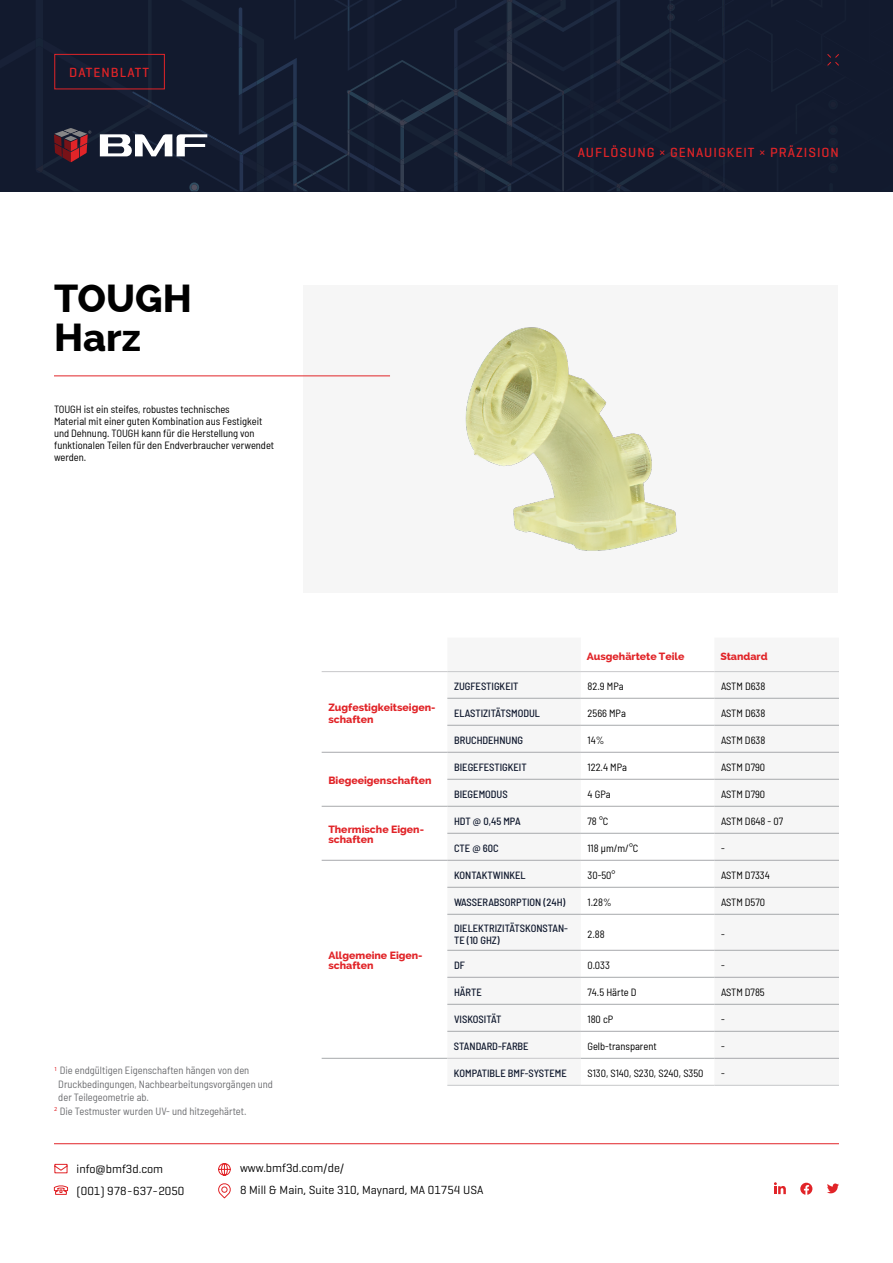
<style>
.page{position:relative;width:893px;height:1263px;background:#fff}
.page>*{position:absolute;margin:0;border:0;box-sizing:border-box;transform-origin:0 0}
.t1{font:800 39px/39px "Raleway";color:#000}
.t2{font:500 13.5px "Geogrotesque";letter-spacing:.075em;color:#e12428}
.t3{font:12px/21.8px "Geogrotesque";color:#000}
.t4{font:semi-condensed 10.5px/12px "Barlow";color:#000}
.t5{font:500 semi-condensed 10.5px/12px "Barlow";color:#0f182d}
.t6{font:semi-condensed 10.5px "Barlow";color:#6d6e71}
.t7{font:800 10.5px/10.5px "Raleway";color:#e12428}
.s1{font-family:"Barlow";font-weight:400}
</style>
<div class="page">
<div style="left:0;top:0;width:100px;height:191px;background:#121a2e"></div>
<svg style="left:36px;top:0;width:55px;height:191px;background:#1d1d30"></svg>
<hr style="left:54px;top:1143px;width:785px;height:1px;background:#e12428">
<svg style="left:218px;top:1163px;width:13px;height:13px"></svg>
<svg style="left:218px;top:1183px;width:13px;height:16px"></svg>
<svg style="left:54px;top:1163px;width:14px;height:10px"></svg>
<svg style="left:53px;top:1185px;width:16px;height:10px"></svg>
<svg style="left:827px;top:1183px;width:12px;height:10px"></svg>
<svg style="left:774px;top:1182px;width:12px;height:12px"></svg>
<svg style="left:800px;top:1183px;width:12px;height:12px"></svg>
<svg style="left:100px;top:0;width:793px;height:192px;background:#151e32"></svg>
<div style="left:54px;top:54px;width:111px;height:35px;border:1px solid #e12428"></div>
<div style="left:304px;top:285px;width:534px;height:308px;background:#f6f6f6"></div>
<img style="left:322px;top:327px;width:355px;height:224px">
<hr style="left:54px;top:375px;width:336px;height:1px;background:#e12428">
<svg style="left:447px;top:672px;width:392px;height:413px;fill:#f6f6f6"></svg>
<hr style="left:447px;top:698px;width:134px;height:1px;background:#a7a9ac">
<hr style="left:581px;top:698px;width:133px;height:1px;background:#a7a9ac">
<hr style="left:714px;top:698px;width:125px;height:1px;background:#a7a9ac">
<hr style="left:447px;top:725px;width:134px;height:1px;background:#a7a9ac">
<hr style="left:581px;top:725px;width:133px;height:1px;background:#a7a9ac">
<hr style="left:714px;top:725px;width:125px;height:1px;background:#a7a9ac">
<hr style="left:322px;top:752px;width:125px;height:1px;background:#a7a9ac">
<hr style="left:447px;top:752px;width:134px;height:1px;background:#a7a9ac">
<hr style="left:581px;top:752px;width:133px;height:1px;background:#a7a9ac">
<hr style="left:714px;top:752px;width:125px;height:1px;background:#a7a9ac">
<hr style="left:447px;top:779px;width:134px;height:1px;background:#a7a9ac">
<hr style="left:581px;top:779px;width:133px;height:1px;background:#a7a9ac">
<hr style="left:714px;top:779px;width:125px;height:1px;background:#a7a9ac">
<hr style="left:322px;top:806px;width:125px;height:1px;background:#a7a9ac">
<hr style="left:447px;top:806px;width:134px;height:1px;background:#a7a9ac">
<hr style="left:581px;top:806px;width:133px;height:1px;background:#a7a9ac">
<hr style="left:714px;top:806px;width:125px;height:1px;background:#a7a9ac">
<hr style="left:447px;top:833px;width:134px;height:1px;background:#a7a9ac">
<hr style="left:581px;top:833px;width:133px;height:1px;background:#a7a9ac">
<hr style="left:714px;top:833px;width:125px;height:1px;background:#a7a9ac">
<hr style="left:322px;top:860px;width:125px;height:1px;background:#a7a9ac">
<hr style="left:447px;top:860px;width:134px;height:1px;background:#a7a9ac">
<hr style="left:581px;top:860px;width:133px;height:1px;background:#a7a9ac">
<hr style="left:714px;top:860px;width:125px;height:1px;background:#a7a9ac">
<hr style="left:447px;top:887px;width:134px;height:1px;background:#a7a9ac">
<hr style="left:581px;top:887px;width:133px;height:1px;background:#a7a9ac">
<hr style="left:714px;top:887px;width:125px;height:1px;background:#a7a9ac">
<hr style="left:447px;top:914px;width:134px;height:1px;background:#a7a9ac">
<hr style="left:581px;top:914px;width:133px;height:1px;background:#a7a9ac">
<hr style="left:714px;top:914px;width:125px;height:1px;background:#a7a9ac">
<hr style="left:447px;top:950px;width:134px;height:1px;background:#a7a9ac">
<hr style="left:581px;top:950px;width:133px;height:1px;background:#a7a9ac">
<hr style="left:714px;top:950px;width:125px;height:1px;background:#a7a9ac">
<hr style="left:447px;top:977px;width:134px;height:1px;background:#a7a9ac">
<hr style="left:581px;top:977px;width:133px;height:1px;background:#a7a9ac">
<hr style="left:714px;top:977px;width:125px;height:1px;background:#a7a9ac">
<hr style="left:447px;top:1004px;width:134px;height:1px;background:#a7a9ac">
<hr style="left:581px;top:1004px;width:133px;height:1px;background:#a7a9ac">
<hr style="left:714px;top:1004px;width:125px;height:1px;background:#a7a9ac">
<hr style="left:447px;top:1031px;width:134px;height:1px;background:#a7a9ac">
<hr style="left:581px;top:1031px;width:133px;height:1px;background:#a7a9ac">
<hr style="left:714px;top:1031px;width:125px;height:1px;background:#a7a9ac">
<hr style="left:322px;top:1058px;width:125px;height:1px;background:#a7a9ac">
<hr style="left:581px;top:1058px;width:133px;height:1px;background:#a7a9ac">
<hr style="left:714px;top:1058px;width:125px;height:1px;background:#a7a9ac">
<hr style="left:322px;top:671px;width:125px;height:1px;background:#c7c8ca">
<hr style="left:447px;top:671px;width:134px;height:1px;background:#c7c8ca">
<hr style="left:581px;top:671px;width:133px;height:1px;background:#c7c8ca">
<hr style="left:714px;top:671px;width:125px;height:1px;background:#c7c8ca">
<hr style="left:447px;top:1058px;width:134px;height:1px;background:#c7c8ca">
<hr style="left:447px;top:1085px;width:134px;height:1px;background:#c7c8ca">
<hr style="left:581px;top:1085px;width:133px;height:1px;background:#c7c8ca">
<hr style="left:714px;top:1085px;width:125px;height:1px;background:#c7c8ca">
<p class="t2" style="left:69px;top:64px;width:81px">DATENBLATT</p>
<h1 class="t1" style="left:54px;top:279px;width:139px">TOUGH<br>Harz</h1>
<p class="t4" style="left:54px;top:402px;width:222px">TOUGH ist ein steifes, robustes technisches<br>Material mit einer guten Kombination aus Festigkeit und Dehnung. TOUGH kann für die Herstellung von funktionalen Teilen für den Endverbraucher verwendet werden.</p>
<p class="t2" style="left:578px;top:143px;width:263px">AUFLÖSUNG <span class="s1">×</span> GENAUIGKEIT <span class="s1">×</span> PRÄZISION</p>
<p class="t6" style="left:54px;top:1063px;width:197px"><sup>1</sup> Die endgültigen Eigenschaften hängen von den</p>
<p class="t6" style="left:58px;top:1076px;width:216px">Druckbedingungen, Nachbearbeitungsvorgängen und</p>
<p class="t6" style="left:58px;top:1090px;width:92px">der Teilegeometrie ab.</p>
<p class="t6" style="left:54px;top:1103px;width:194px"><sup>2</sup> Die Testmuster wurden UV- und hitzegehärtet.</p>
<p class="t7" style="left:328px;top:701px;width:109px;line-height:12px">Zugfestigkeitseigen&shy;schaften</p>
<p class="t7" style="left:328px;top:775px;width:105px">Biegeeigenschaften</p>
<p class="t7" style="left:328px;top:824px;width:97px">Thermische Eigen&shy;schaften</p>
<p class="t7" style="left:328px;top:950px;width:96px">Allgemeine Eigen&shy;schaften</p>
<p class="t7" style="left:587px;top:651px;width:99px">Ausgehärtete Teile</p>
<p class="t7" style="left:720px;top:651px;width:49px">Standard</p>
<p class="t5" style="left:454px;top:679px;width:66px">ZUGFESTIGKEIT</p>
<p class="t4" style="left:588px;top:679px;width:38px">82.9 MPa</p>
<p class="t4" style="left:721px;top:679px;width:46px">ASTM D638</p>
<p class="t5" style="left:454px;top:706px;width:87px">ELASTIZITÄTSMODUL</p>
<p class="t4" style="left:588px;top:706px;width:40px">2566 MPa</p>
<p class="t4" style="left:721px;top:706px;width:46px">ASTM D638</p>
<p class="t5" style="left:454px;top:733px;width:71px">BRUCHDEHNUNG</p>
<p class="t4" style="left:588px;top:733px;width:18px">14%</p>
<p class="t4" style="left:721px;top:733px;width:46px">ASTM D638</p>
<p class="t5" style="left:454px;top:760px;width:74px">BIEGEFESTIGKEIT</p>
<p class="t4" style="left:588px;top:760px;width:41px">122.4 MPa</p>
<p class="t4" style="left:721px;top:760px;width:46px">ASTM D790</p>
<p class="t5" style="left:454px;top:787px;width:55px">BIEGEMODUS</p>
<p class="t4" style="left:588px;top:787px;width:25px">4 GPa</p>
<p class="t4" style="left:721px;top:787px;width:46px">ASTM D790</p>
<p class="t5" style="left:454px;top:814px;width:68px">HDT @ 0,45 MPA</p>
<p class="t4" style="left:588px;top:814px;width:22px">78 °C</p>
<p class="t4" style="left:721px;top:814px;width:64px">ASTM D648 - 07</p>
<p class="t5" style="left:454px;top:841px;width:46px">CTE @ 60C</p>
<p class="t4" style="left:588px;top:841px;width:52px">118 µm/m/°C</p>
<p class="t4" style="left:721px;top:841px;width:5px">-</p>
<p class="t5" style="left:454px;top:868px;width:73px">KONTAKTWINKEL</p>
<p class="t4" style="left:588px;top:868px;width:29px">30-50°</p>
<p class="t4" style="left:721px;top:868px;width:50px">ASTM D7334</p>
<p class="t5" style="left:454px;top:895px;width:113px">WASSERABSORPTION (24H)</p>
<p class="t4" style="left:587px;top:895px;width:26px">1.28%</p>
<p class="t4" style="left:721px;top:895px;width:46px">ASTM D570</p>
<p class="t5" style="left:454px;top:921px;width:116px">DIELEKTRIZITÄTSKONSTAN-<br>TE (10 GHZ)</p>
<p class="t4" style="left:587px;top:927px;width:19px">2.88</p>
<p class="t4" style="left:721px;top:927px;width:5px">-</p>
<p class="t5" style="left:454px;top:958px;width:12px">DF</p>
<p class="t4" style="left:587px;top:958px;width:24px">0.033</p>
<p class="t4" style="left:721px;top:958px;width:5px">-</p>
<p class="t5" style="left:454px;top:985px;width:29px">HÄRTE</p>
<p class="t4" style="left:587px;top:985px;width:51px">74.5 Härte D</p>
<p class="t4" style="left:721px;top:985px;width:45px">ASTM D785</p>
<p class="t5" style="left:454px;top:1012px;width:49px">VISKOSITÄT</p>
<p class="t4" style="left:587px;top:1012px;width:27px">180 cP</p>
<p class="t4" style="left:721px;top:1012px;width:5px">-</p>
<p class="t5" style="left:454px;top:1039px;width:76px">STANDARD-FARBE</p>
<p class="t4" style="left:587px;top:1039px;width:71px">Gelb-transparent</p>
<p class="t4" style="left:721px;top:1039px;width:5px">-</p>
<p class="t5" style="left:454px;top:1066px;width:114px">KOMPATIBLE BMF-SYSTEME</p>
<p class="t4" style="left:587px;top:1066px;width:118px">S130, S140, S230, S240, S350</p>
<p class="t4" style="left:721px;top:1066px;width:5px">-</p>
<p class="t3" style="left:77px;top:1158px;width:109px">info@bmf3d.com (001) 978-637-2050</p>
<p class="t3" style="left:240px;top:1157px;width:245px">www.bmf3d.com/de/<br>8 Mill &amp; Main, Suite 310, Maynard, MA 01754 USA</p>
</div>
